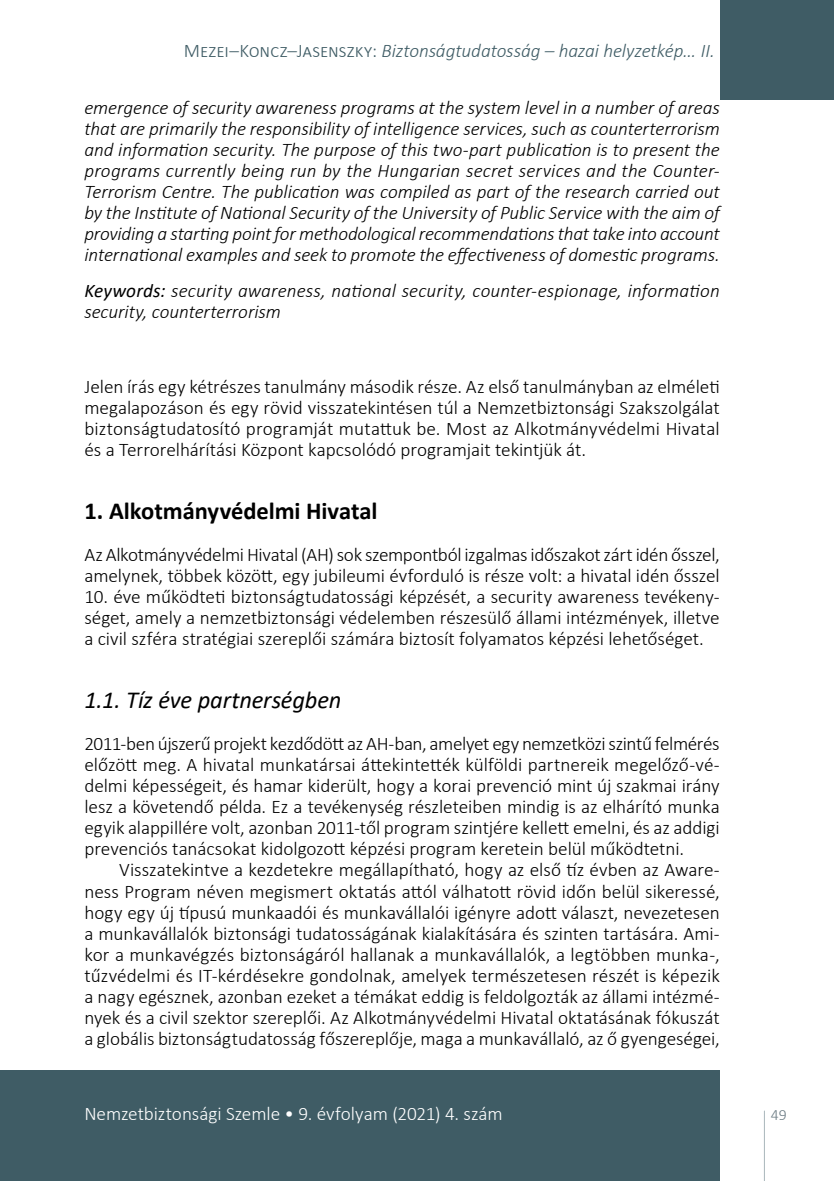
<style>
.page{position:relative;width:834px;height:1181px;background:#fff}
.page>*{position:absolute;margin:0;border:0;box-sizing:border-box;transform-origin:0 0}
.t1{font:700 24.5px "Calibri";letter-spacing:-.005em;color:#000}
.t2{font:italic 24.5px "Calibri";letter-spacing:-.01em;color:#000}
.t3{font:300 19.25px/21px "Calibri";letter-spacing:-.005em;color:#000;text-align:justify}
.t4{font:italic 300 19.25px/21px "Calibri";color:#000;text-align:justify}
.t5{font:italic 300 19.25px "Calibri";letter-spacing:-.005em;color:#3f5c65}
.t6{font:300 19.25px "Calibri";letter-spacing:-.005em;color:#fff}
.t7{font:300 15.75px "Calibri";color:#6c7c84}
.s1{font-style:normal}
.s2{font-weight:400}
</style>
<div class="page">
<svg style="left:764px;top:1110px;width:1px;height:71px"></svg>
<div style="left:719px;top:0;width:114px;height:99px;background:#3f5c65"></div>
<div style="left:0;top:1070px;width:719px;height:111px;background:#3f5c65"></div>
<p class="t5" style="left:184px;top:39px;width:532px"><span class="s1">Mezei–Koncz–Jasenszky:</span> Biztonságtudatosság – hazai helyzetkép… II.</p>
<p class="t4" style="left:84px;top:97px;width:637px">emergence of security awareness programs at the system level in a number of areas that are primarily the responsibility of intelligence services, such as counterterrorism and information security. The purpose of this two-part publication is to present the programs currently being run by the Hungarian secret services and the Counter-Terrorism Centre. The publication was compiled as part of the research carried out by the Institute of National Security of the University of Public Service with the aim of providing a starting point for methodological recommendations that take into account international examples and seek to promote the effectiveness of domestic programs.</p>
<p class="t4" style="left:84px;top:279px;width:636px"><span class="s2">Keywords:</span> security awareness, national security, counter-espionage, information security, counterterrorism</p>
<p class="t3" style="left:84px;top:376px;width:637px">Jelen írás egy kétrészes tanulmány második része. Az első tanulmányban az elméleti megalapozáson és egy rövid visszatekintésen túl a Nemzetbiztonsági Szakszolgálat biztonságtudatosító programját mutattuk be. Most az Alkotmányvédelmi Hivatal és a Terrorelhárítási Központ kapcsolódó programjait tekintjük át.</p>
<p class="t1" style="left:84px;top:494px;width:295px">1. Alkotmányvédelmi Hivatal</p>
<p class="t3" style="left:84px;top:544px;width:636px">Az Alkotmányvédelmi Hivatal (AH) sok szempontból izgalmas időszakot zárt idén ősszel, amelynek, többek között, egy jubileumi évforduló is része volt: a hivatal idén ősszel</p>
<p class="t3" style="left:84px;top:586px;width:636px">10. éve működteti biztonságtudatossági képzését, a security awareness tevékeny&shy;séget, amely a nemzetbiztonsági védelemben részesülő állami intézmények, illetve a civil szféra stratégiai szereplői számára biztosít folyamatos képzési lehetőséget.</p>
<p class="t2" style="left:84px;top:683px;width:258px">1.1. Tíz éve partnerségben</p>
<p class="t3" style="left:84px;top:733px;width:636px">2011-ben újszerű projekt kezdődött az AH-ban, amelyet egy nemzetközi szintű felmérés előzött meg. A hivatal munkatársai áttekintették külföldi partnereik megelőző-vé&shy;delmi képességeit, és hamar kiderült, hogy a korai prevenció mint új szakmai irány lesz a követendő példa. Ez a tevékenység részleteiben mindig is az elhárító munka egyik alappillére volt, azonban 2011-től program szintjére kellett emelni, és az addigi prevenciós tanácsokat kidolgozott képzési program keretein belül működtetni.</p>
<p class="t3" style="left:84px;top:859px;width:637px;text-indent:35px">Visszatekintve a kezdetekre megállapítható, hogy az első tíz évben az Aware&shy;ness Program néven megismert oktatás attól válhatott rövid időn belül sikeressé, hogy egy új típusú munkaadói és munkavállalói igényre adott választ, nevezetesen a munkavállalók biztonsági tudatosságának kialakítására és szinten tartására. Ami&shy;kor a munkavégzés biztonságáról hallanak a munkavállalók, a legtöbben munka-, tűzvédelmi és IT-kérdésekre gondolnak, amelyek természetesen részét is képezik a nagy egésznek, azonban ezeket a témákat eddig is feldolgozták az állami intézmé&shy;nyek és a civil szektor szereplői. Az Alkotmányvédelmi Hivatal oktatásának fókuszát a globális biztonságtudatosság főszereplője, maga a munkavállaló, az ő gyengeségei,</p>
<p class="t6" style="left:84px;top:1102px;width:420px">Nemzetbiztonsági Szemle • 9. évfolyam (2021) 4. szám</p>
<p class="t7" style="left:770px;top:1105px;width:17px">49</p>
</div>
